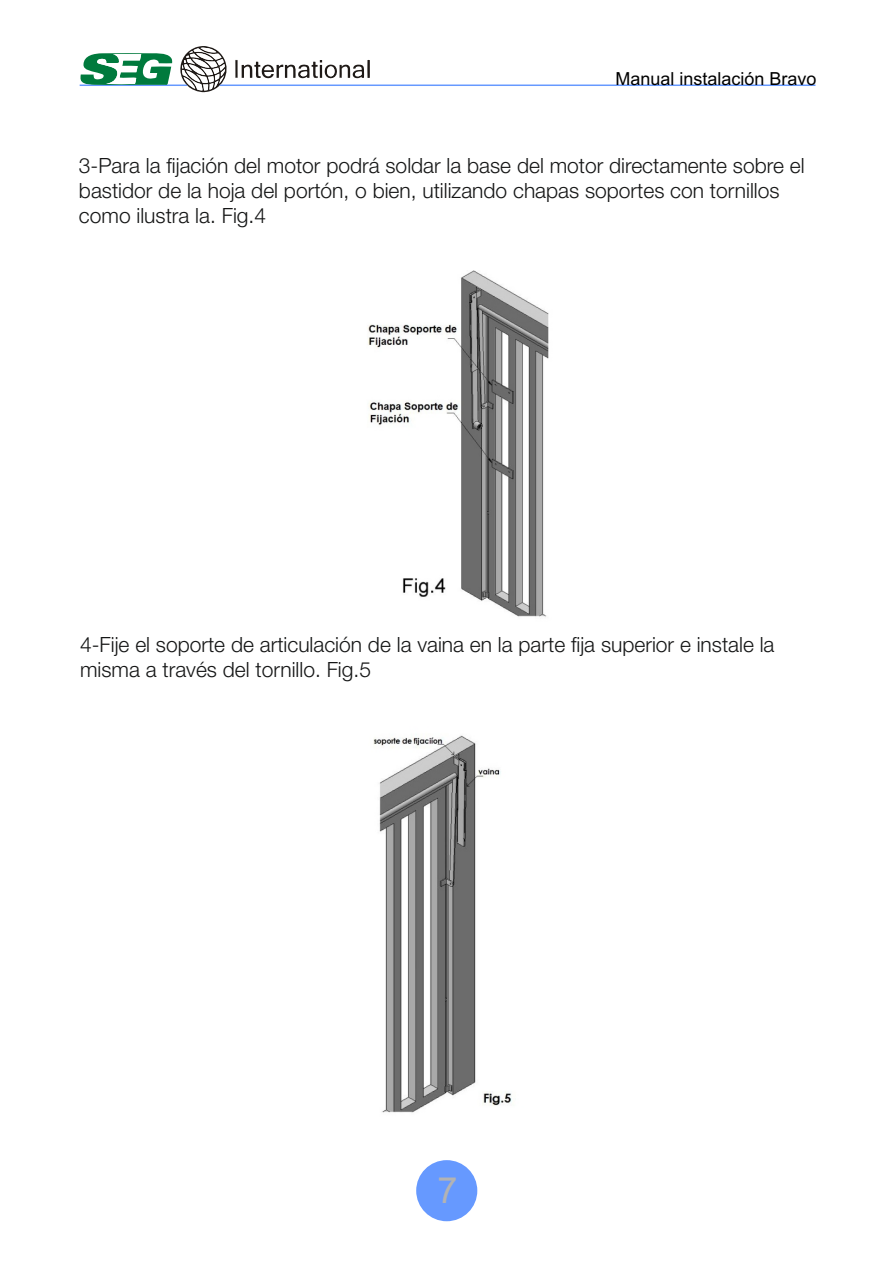
<style>
.page{position:relative;width:893px;height:1263px;background:#fff}
.page>*{position:absolute;margin:0;border:0;box-sizing:border-box;transform-origin:0 0}
.t1{font:36px "Arial";color:#b3b3b3}
.t2{font:300 21px/24.8px "Helvetica Neue";color:#151616}
.t3{font:18px "Arial";color:#000}
</style>
<div class="page">
<div style="left:416px;top:1160px;width:61px;height:61px;background:#69f;border-radius:50%"></div>
<svg style="left:80px;top:46px;width:735px;height:46px"></svg>
<img style="left:367px;top:271px;width:182px;height:346px">
<img style="left:373px;top:735px;width:139px;height:378px">
<p class="t3" style="left:616px;top:71px;width:203px">Manual instalación Bravo</p>
<p class="t2" style="left:79px;top:155px;width:727px">3-Para la fijación del motor podrá soldar la base del motor directamente sobre el bastidor de la hoja del portón, o bien, utilizando chapas soportes con tornillos como ilustra la. Fig.4</p>
<p class="t2" style="left:80px;top:633px;width:696px">4-Fije el soporte de articulación de la vaina en la parte fija superior e instale la misma a través del tornillo. Fig.5</p>
<h1 class="t1" style="left:438px;top:1177px;width:22px">7</h1>
</div>
